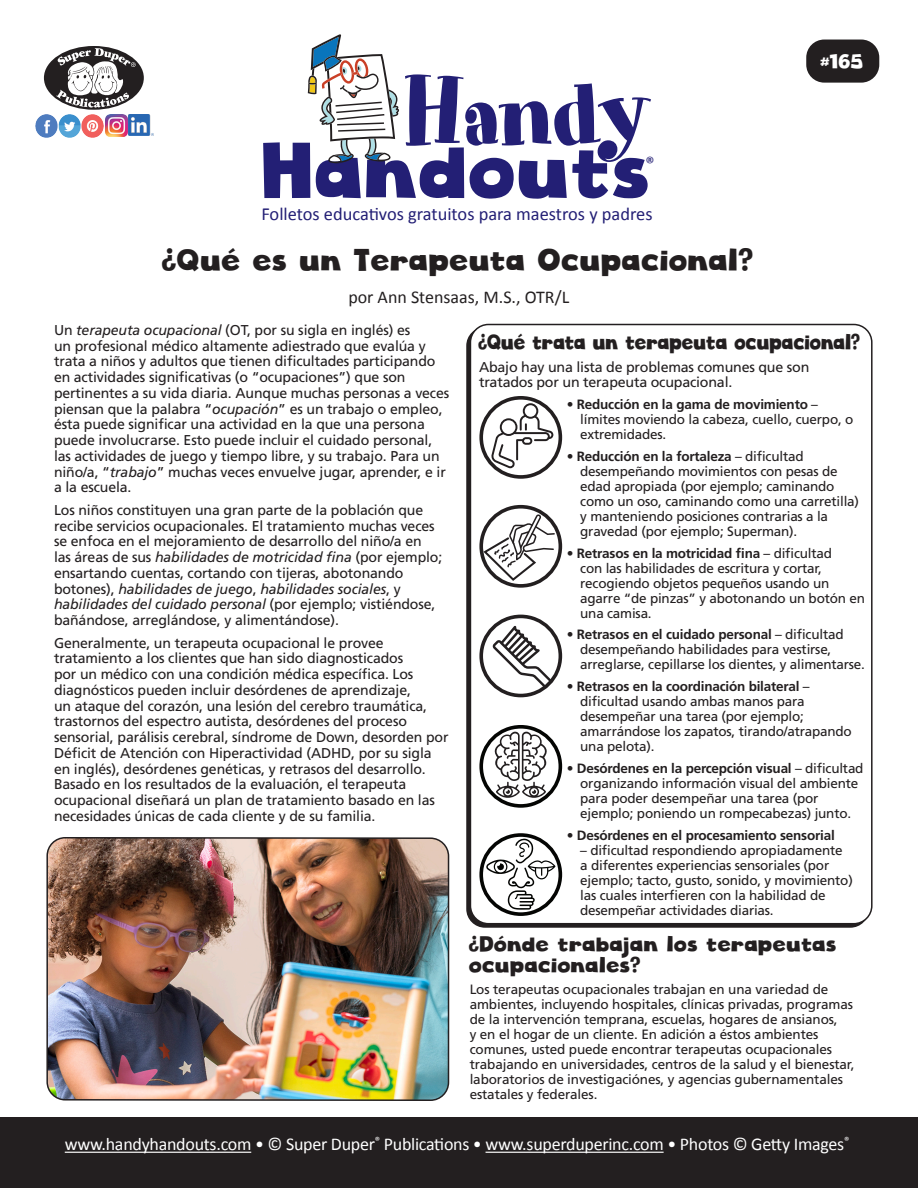
<style>
.page{position:relative;width:918px;height:1188px;background:#fff}
.page>*{position:absolute;margin:0;border:0;box-sizing:border-box;transform-origin:0 0}
.t1{font:93.75px "Art Department JNL";letter-spacing:-.03em;color:#231f75}
.t2{font:76.8px "Cloudy Witha Chanceof Love";color:#231f75}
.HH_Title{font:30px "Cloudy Witha Chanceof Love";color:#231f20}
.HH_Text{font:21px/21px "Cloudy Witha Chanceof Love";color:#231f20}
.HH_Bullets{font:21px "Cloudy Witha Chanceof Love";letter-spacing:-.02em;color:#231f20;scale:.88 1}
.t3{font:19.5px "Cloudy Witha Chanceof Love";color:#fff}
.t4{font:18.45px "Calibri";color:#231f75}
.t5{font:18px "Calibri";letter-spacing:-.015em;color:#fff}
.HH_Author{font:18px "Calibri";color:#231f20}
.t6{font:18px "Calibri";color:#231f75}
.HH_Text-2{font:14.25px/15.8px "Frutiger";letter-spacing:-.01em;color:#231f20}
.HH_Bullets-2{font:14.25px/15.8px "Frutiger";letter-spacing:-.015em;color:#231f20}
.HH_Bullets-3{font:13.5px/15px "Frutiger";letter-spacing:-.015em;color:#231f20}
.HH_Text-3{font:13.5px/15px "Frutiger";letter-spacing:-.01em;color:#231f20}
.HH_Bullets-4{font:700 13.5px "Frutiger";letter-spacing:-.015em;color:#231f20}
.s1{font-style:italic}
.s2{font-weight:700}
</style>
<div class="page">
<div style="left:470px;top:324px;width:403px;height:600px;border:2px solid #231f20;border-radius:18px"></div>
<div style="left:806px;top:40px;width:73px;height:43px;background:#231f20;border-radius:18px"></div>
<div style="left:0;top:1118px;width:918px;height:70px;background:#231f20"></div>
<div style="left:44px;top:46px;width:100px;height:64px;background:#231f20;border-radius:50%"></div>
<svg style="left:56px;top:48px;width:80px;height:60px"></svg>
<img style="left:36px;top:115px;width:68px;height:22px">
<img style="left:106px;top:115px;width:21px;height:21px">
<hr style="left:65px;top:1152px;width:186px;height:1px;background:#fff">
<hr style="left:486px;top:1152px;width:178px;height:1px;background:#fff">
<img style="left:129px;top:115px;width:24px;height:21px">
<svg style="left:308px;top:34px;width:91px;height:129px"></svg>
<img style="left:46px;top:837px;width:404px;height:264px">
<svg style="left:491px;top:403px;width:62px;height:65px"></svg>
<div style="left:479px;top:396px;width:83px;height:83px;border:4px solid #231f20;border-radius:50%"></div>
<div style="left:479px;top:505px;width:83px;height:83px;border:4px solid #231f20;border-radius:50%"></div>
<svg style="left:482px;top:514px;width:73px;height:68px"></svg>
<svg style="left:492px;top:626px;width:60px;height:62px"></svg>
<div style="left:479px;top:615px;width:83px;height:82px;border:4px solid #231f20;border-radius:50%"></div>
<svg style="left:486px;top:839px;width:69px;height:71px"></svg>
<div style="left:479px;top:833px;width:83px;height:83px;border:4px solid #040503;border-radius:50%"></div>
<div style="left:479px;top:725px;width:83px;height:83px;border:4px solid #040503;border-radius:50%"></div>
<svg style="left:494px;top:732px;width:53px;height:66px"></svg>
<p class="t1" style="left:402px;top:57px;width:252px">Handy</p>
<p class="t2" style="left:264px;top:123px;width:391px">Handouts</p>
<p class="t6" style="left:646px;top:150px;width:11px">®</p>
<p class="t4" style="left:261px;top:201px;width:393px">Folletos educativos gratuitos para maestros y padres</p>
<p class="HH_Title" style="left:163px;top:241px;width:593px">¿Qué es un Terapeuta Ocupacional?</p>
<p class="HH_Author" style="left:348px;top:284px;width:222px">por Ann Stensaas, M.S., OTR/L</p>
<p class="t3" style="left:821px;top:49px;width:45px">#165</p>
<p class="HH_Text-2" style="left:54px;top:322px;width:397px">Un <span class="s1">terapeuta ocupacional</span> (OT, por su sigla en inglés) es<br>un profesional médico altamente adiestrado que evalúa y trata a niños y adultos que tienen dificultades participando en actividades significativas (o “ocupaciones”) que son pertinentes a su vida diaria. Aunque muchas personas a veces piensan que la palabra “<span class="s1">ocupación</span>” es un trabajo o empleo, ésta puede significar una actividad en la que una persona puede involucrarse. Esto puede incluir el cuidado personal, las actividades de juego y tiempo libre, y su trabajo. Para un niño/a, “<span class="s1">trabajo</span>” muchas veces envuelve jugar, aprender, e ir a la escuela.</p>
<p class="HH_Text-2" style="left:54px;top:502px;width:390px">Los niños constituyen una gran parte de la población que recibe servicios ocupacionales. El tratamiento muchas veces se enfoca en el mejoramiento de desarrollo del niño/a en<br>las áreas de sus <span class="s1">habilidades de motricidad fina</span> (por ejemplo; ensartando cuentas, cortando con tijeras, abotonando botones), <span class="s1">habilidades de juego</span>, <span class="s1">habilidades sociales</span>, y <span class="s1">habilidades del cuidado personal</span> (por ejemplo; vistiéndose, bañándose, arreglándose, y alimentándose).</p>
<p class="HH_Text-2" style="left:54px;top:635px;width:396px">Generalmente, un terapeuta ocupacional le provee tratamiento a los clientes que han sido diagnosticados<br>por un médico con una condición médica específica. Los diagnósticos pueden incluir desórdenes de aprendizaje,<br>un ataque del corazón, una lesión del cerebro traumática, trastornos del espectro autista, desórdenes del proceso sensorial, parálisis cerebral, síndrome de Down, desorden por Déficit de Atención con Hiperactividad (ADHD, por su sigla en inglés), desórdenes genéticas, y retrasos del desarrollo.<br>Basado en los resultados de la evaluación, el terapeuta ocupacional diseñará un plan de tratamiento basado en las necesidades únicas de cada cliente y de su familia.</p>
<p class="HH_Bullets" style="left:479px;top:329px;width:436px">¿Qué trata un terapeuta ocupacional?</p>
<p class="HH_Bullets-2" style="left:479px;top:359px;width:332px">Abajo hay una lista de problemas comunes que son tratados por un terapeuta ocupacional.</p>
<p class="HH_Bullets-3" style="left:580px;top:397px;width:275px;text-indent:-14px"><span class="s2">• Reducción en la gama de movimiento</span> – límites moviendo la cabeza, cuello, cuerpo, o extremidades.</p>
<p class="HH_Bullets-3" style="left:580px;top:448px;width:280px;text-indent:-14px"><span class="s2">• Reducción en la fortaleza</span> – dificultad desempeñando movimientos con pesas de edad apropiada (por ejemplo; caminando como un oso, caminando como una carretilla) y manteniendo posiciones contrarias a la gravedad (por ejemplo; Superman).</p>
<p class="HH_Bullets-3" style="left:580px;top:545px;width:286px;text-indent:-14px"><span class="s2">• Retrasos en la motricidad fina</span> – dificultad<br>con las habilidades de escritura y cortar, recogiendo objetos pequeños usando un agarre “de pinzas” y abotonando un botón en una camisa.</p>
<p class="HH_Bullets-3" style="left:580px;top:627px;width:286px;text-indent:-14px"><span class="s2">• Retrasos en el cuidado personal</span> – dificultad desempeñando habilidades para vestirse, arreglarse, cepillarse los dientes, y alimentarse.</p>
<p class="HH_Bullets-3" style="left:580px;top:679px;width:273px;text-indent:-14px"><span class="s2">• Retrasos en la coordinación bilateral</span> – dificultad usando ambas manos para desempeñar una tarea (por ejemplo; amarrándose los zapatos, tirando/atrapando una pelota).</p>
<p class="HH_Bullets-3" style="left:580px;top:760px;width:285px;text-indent:-14px"><span class="s2">• Desórdenes en la percepción visual</span> – dificultad organizando información visual del ambiente para poder desempeñar una tarea (por ejemplo; poniendo un rompecabezas) junto.</p>
<p class="HH_Bullets-4" style="left:567px;top:827px;width:270px">• Desórdenes en el procesamiento sensorial</p>
<p class="HH_Bullets-3" style="left:580px;top:842px;width:274px">– dificultad respondiendo apropiadamente a diferentes experiencias sensoriales (por ejemplo; tacto, gusto, sonido, y movimiento) las cuales interfieren con la habilidad de desempeñar actividades diarias.</p>
<p class="HH_Text" style="left:470px;top:934px;width:369px">¿Dónde trabajan los terapeutas ocupacionales?</p>
<p class="HH_Text-3" style="left:470px;top:982px;width:386px">Los terapeutas ocupacionales trabajan en una variedad de ambientes, incluyendo hospitales, clínicas privadas, programas de la intervención temprana, escuelas, hogares de ansianos,<br>y en el hogar de un cliente. En adición a éstos ambientes comunes, usted puede encontrar terapeutas ocupacionales trabajando en universidades, centros de la salud y el bienestar, laboratorios de investigaciónes, y agencias gubernamentales estatales y federales.</p>
<p class="t5" style="left:65px;top:1132px;width:786px">www.handyhandouts.com • © Super Duper<sup>®</sup> Publications • www.superduperinc.com • Photos © Getty Images<sup>®</sup></p>
</div>
